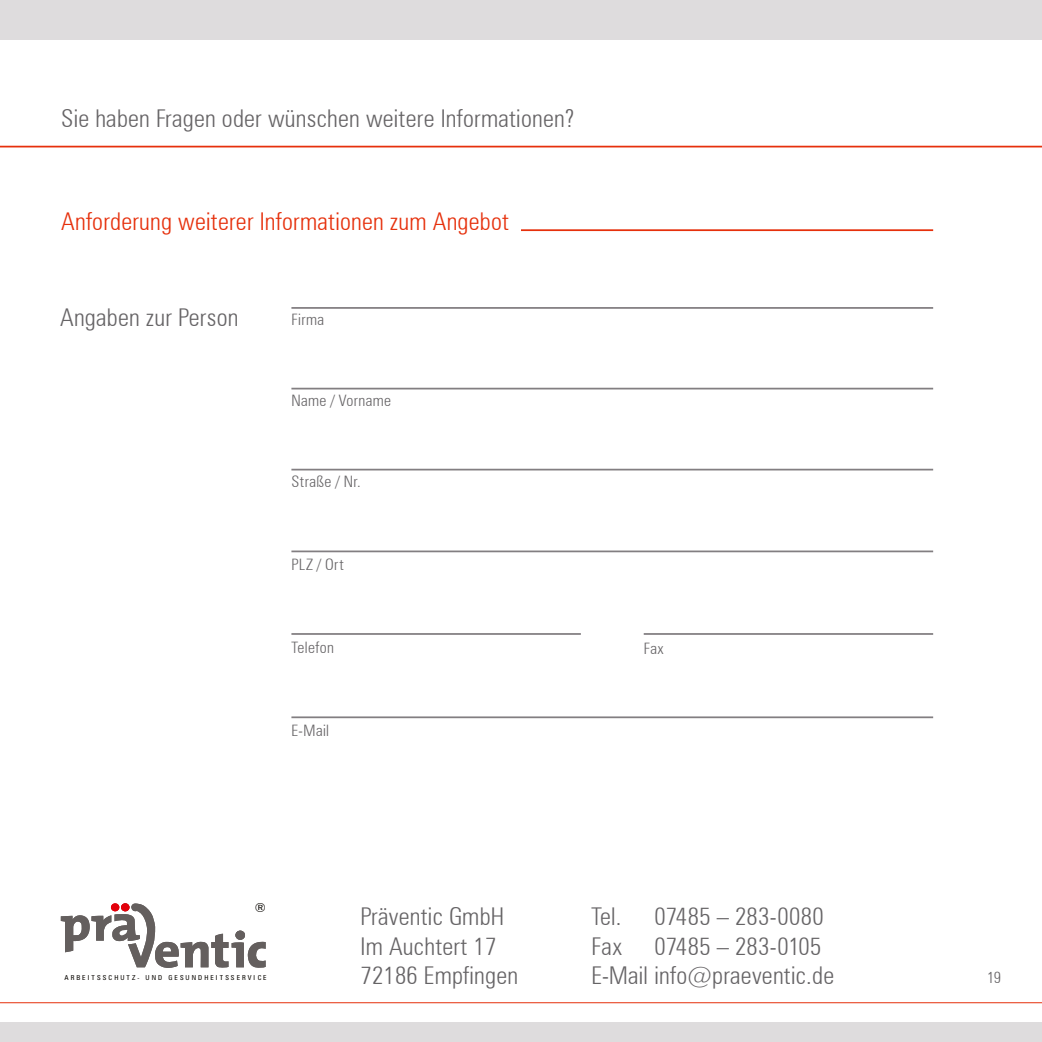
<style>
.page{position:relative;width:1042px;height:1042px;background:#fff}
.page>*{position:absolute;margin:0;border:0;box-sizing:border-box;transform-origin:0 0}
.t1{font:300 condensed 24.5px/29.4px "Zurich BT";letter-spacing:.01em;color:#666466}
.t2{font:300 condensed 24.5px "Zurich BT";letter-spacing:.01em;color:#e6300c}
.t3{font:300 condensed 15.75px "Zurich BT";letter-spacing:.025em;color:#666466}
.t4{font:condensed 12.6px "Zurich BT";color:#0c0905;scale:1.05 1}
.t5{font:condensed 6.83px "Zurich BT";letter-spacing:.29em;color:#0c0905;scale:1.05 1}
</style>
<div class="page">
<div style="left:0;top:1022px;width:1042px;height:20px;background:#dedcdd"></div>
<hr style="left:0;top:1002px;width:1042px;height:1px;background:#e6300c">
<svg style="left:61px;top:903px;width:205px;height:65px"></svg>
<div style="left:0;top:0;width:1042px;height:40px;background:#dedcdd"></div>
<hr style="left:0;top:146px;width:1042px;height:1px;background:#e6300c">
<hr style="left:291px;top:388px;width:642px;height:1px;background:#827e81">
<hr style="left:291px;top:469px;width:642px;height:1px;background:#827e81">
<hr style="left:291px;top:550px;width:642px;height:2px;background:#827e81">
<hr style="left:291px;top:633px;width:290px;height:2px;background:#827e81">
<hr style="left:644px;top:633px;width:289px;height:2px;background:#827e81">
<hr style="left:291px;top:716px;width:642px;height:2px;background:#827e81">
<hr style="left:291px;top:307px;width:642px;height:2px;background:#827e81">
<hr style="left:521px;top:229px;width:412px;height:2px;background:#e6300c">
<p class="t1" style="left:61px;top:103px;width:514px">Sie haben Fragen oder wünschen weitere Informationen?</p>
<p class="t2" style="left:61px;top:206px;width:449px">Anforderung weiterer Informationen zum Angebot</p>
<p class="t1" style="left:60px;top:302px;width:180px">Angaben zur Person</p>
<p class="t3" style="left:291px;top:309px;width:34px">Firma</p>
<p class="t3" style="left:291px;top:390px;width:101px">Name / Vorname</p>
<p class="t3" style="left:291px;top:472px;width:71px">Straße / Nr.</p>
<p class="t3" style="left:291px;top:555px;width:54px">PLZ / Ort</p>
<p class="t3" style="left:291px;top:638px;width:44px">Telefon</p>
<p class="t3" style="left:644px;top:639px;width:22px">Fax</p>
<p class="t3" style="left:291px;top:720px;width:39px">E-Mail</p>
<p class="t4" style="left:255px;top:900px;width:12px">®</p>
<p class="t1" style="left:360px;top:902px;width:159px">Präventic GmbH<br>Im Auchtert 17<br>72186 Empfingen</p>
<p class="t1" style="left:591px;top:902px;width:31px">Tel.</p>
<p class="t1" style="left:654px;top:902px;width:171px">07485 – 283-0080</p>
<p class="t1" style="left:591px;top:931px;width:32px">Fax</p>
<p class="t1" style="left:591px;top:931px;width:244px;text-indent:63px">07485 – 283-0105<br>E-Mail info@praeventic.de</p>
<p class="t5" style="left:145px;top:973px;width:5px">U</p>
<p class="t5" style="left:242px;top:973px;width:25px">R ICE</p>
<p class="t3" style="left:987px;top:968px;width:16px">19</p>
<p class="t5" style="left:65px;top:973px;width:180px">ARBEITSSCHUTZ- ND GESUNDHEITSSE V</p>
</div>
